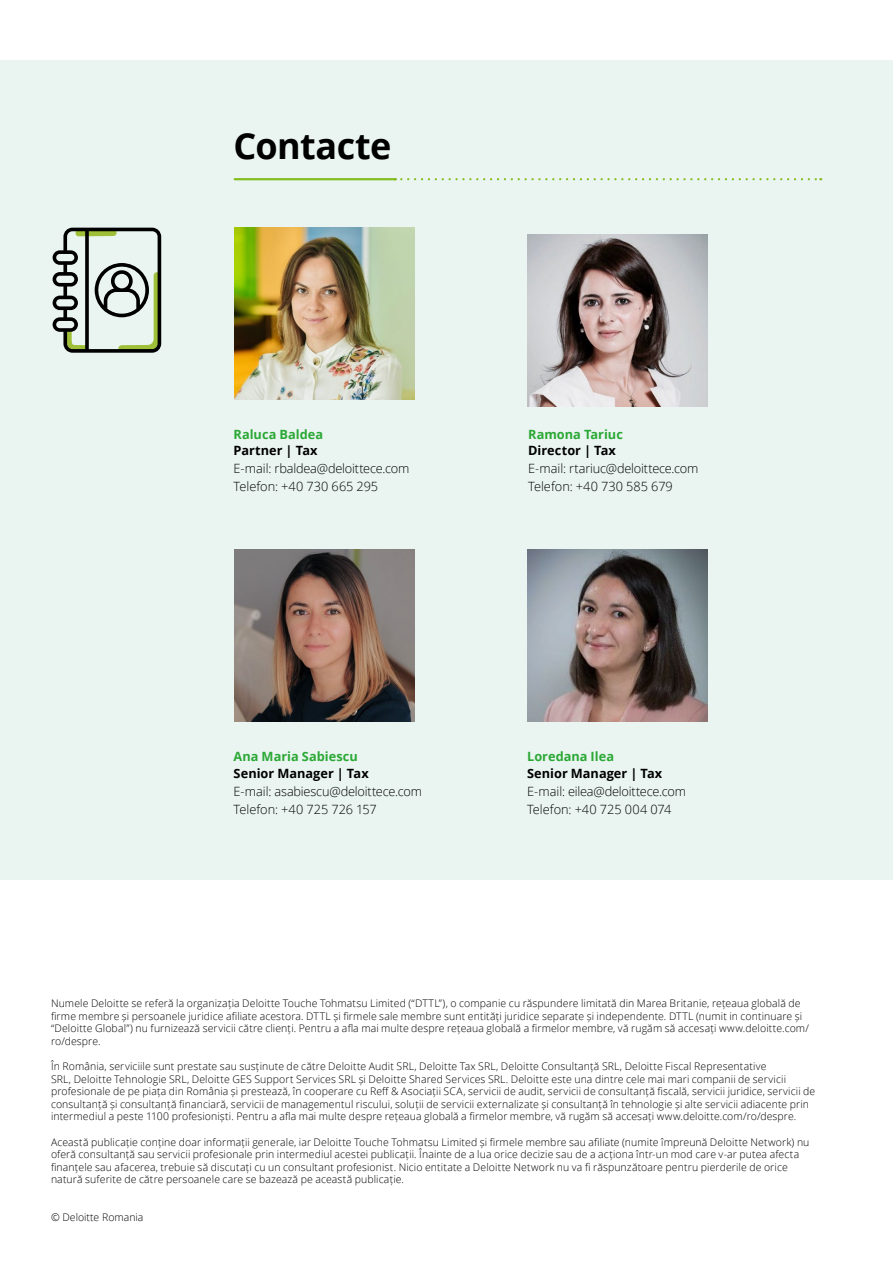
<style>
.page{position:relative;width:893px;height:1263px;background:#fff}
.page>*{position:absolute;margin:0;border:0;box-sizing:border-box;transform-origin:0 0}
.t1{font:700 36px "Open Sans";letter-spacing:-.015em;color:#000}
.t2{font:300 12.75px/18px "Open Sans";letter-spacing:-.01em;color:#000}
.t3{font:700 12.75px "Open Sans";color:#000}
.t4{font:700 12.75px "Open Sans";color:#2ba835}
.t5{font:300 10.5px/12.6px "Open Sans";letter-spacing:.01em;color:#000}
</style>
<div class="page">
<div style="left:0;top:60px;width:893px;height:819px;background:#eaf5f1"></div>
<img style="left:234px;top:550px;width:180px;height:171px">
<img style="left:528px;top:550px;width:180px;height:171px">
<img style="left:527px;top:234px;width:180px;height:172px">
<img style="left:234px;top:227px;width:180px;height:172px">
<hr style="left:235px;top:178px;width:161px;height:2px;background:#85bc22">
<svg style="left:401px;top:178px;width:420px;height:2px"></svg>
<svg style="left:53px;top:228px;width:109px;height:125px"></svg>
<h1 class="t1" style="left:233px;top:120px;width:159px">Contacte</h1>
<p class="t4" style="left:233px;top:425px;width:91px">Raluca Baldea</p>
<p class="t3" style="left:233px;top:442px;width:86px">Partner | Tax</p>
<p class="t2" style="left:233px;top:459px;width:177px">E-mail: rbaldea@deloittece.com<br>Telefon: +40 730 665 295</p>
<p class="t4" style="left:233px;top:748px;width:126px">Ana Maria Sabiescu</p>
<p class="t3" style="left:233px;top:764px;width:137px">Senior Manager | Tax</p>
<p class="t2" style="left:233px;top:782px;width:190px">E-mail: asabiescu@deloittece.com<br>Telefon: +40 725 726 157</p>
<p class="t4" style="left:528px;top:425px;width:96px">Ramona Tariuc</p>
<p class="t3" style="left:528px;top:442px;width:89px">Director | Tax</p>
<p class="t2" style="left:528px;top:459px;width:172px">E-mail: rtariuc@deloittece.com<br>Telefon: +40 730 585 679</p>
<p class="t4" style="left:527px;top:748px;width:89px">Loredana Ilea</p>
<p class="t3" style="left:527px;top:764px;width:137px">Senior Manager | Tax</p>
<p class="t2" style="left:527px;top:782px;width:160px">E-mail: eilea@deloittece.com<br>Telefon: +40 725 004 074</p>
<p class="t5" style="left:51px;top:996px;width:760px">Numele Deloitte se referă la organizația Deloitte Touche Tohmatsu Limited (“DTTL”), o companie cu răspundere limitată din Marea Britanie, rețeaua globală de firme membre și persoanele juridice afiliate acestora. DTTL și firmele sale membre sunt entități juridice separate și independente. DTTL (numit in continuare și “Deloitte Global”) nu furnizează servicii către clienți. Pentru a afla mai multe despre rețeaua globală a firmelor membre, vă rugăm să accesați www.deloitte.com/ ro/despre.</p>
<p class="t5" style="left:51px;top:1059px;width:766px">În România, serviciile sunt prestate sau susținute de către Deloitte Audit SRL, Deloitte Tax SRL, Deloitte Consultanță SRL, Deloitte Fiscal Representative<br>SRL, Deloitte Tehnologie SRL, Deloitte GES Support Services SRL și Deloitte Shared Services SRL. Deloitte este una dintre cele mai mari companii de servicii profesionale de pe piața din România și prestează, în cooperare cu Reff &amp; Asociații SCA, servicii de audit, servicii de consultanță fiscală, servicii juridice, servicii de consultanță și consultanță financiară, servicii de managementul riscului, soluții de servicii externalizate și consultanță în tehnologie și alte servicii adiacente prin intermediul a peste 1100 profesioniști. Pentru a afla mai multe despre rețeaua globală a firmelor membre, vă rugăm să accesați www.deloitte.com/ro/despre.</p>
<p class="t5" style="left:51px;top:1135px;width:760px">Această publicație conține doar informații generale, iar Deloitte Touche Tohmatsu Limited și firmele membre sau afiliate (numite împreună Deloitte Network) nu oferă consultanță sau servicii profesionale prin intermediul acestei publicații. Înainte de a lua orice decizie sau de a acționa într-un mod care v-ar putea afecta finanțele sau afacerea, trebuie să discutați cu un consultant profesionist. Nicio entitate a Deloitte Network nu va fi răspunzătoare pentru pierderile de orice natură suferite de către persoanele care se bazează pe această publicație.</p>
<p class="t5" style="left:51px;top:1211px;width:94px">© Deloitte Romania</p>
</div>
